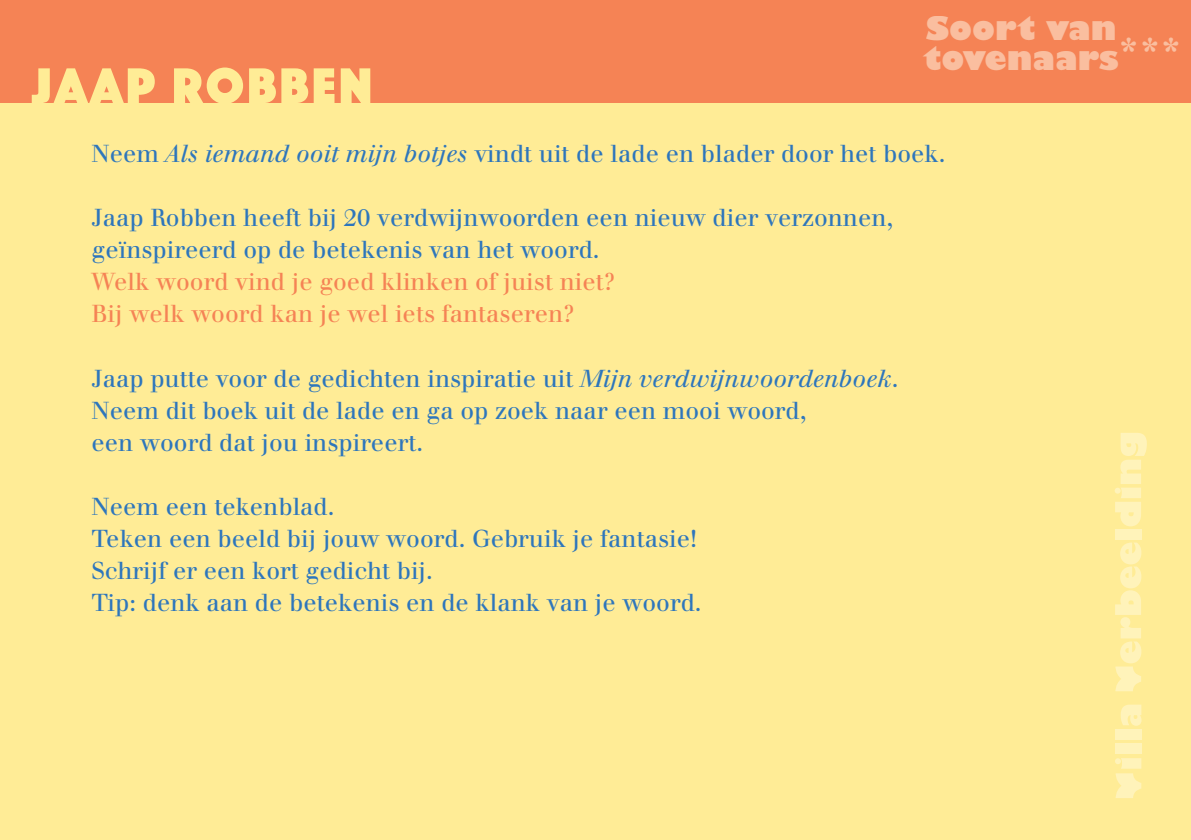
<style>
.page{position:relative;width:1191px;height:840px;background:#fff}
.page>*{position:absolute;margin:0;border:0;box-sizing:border-box;transform-origin:0 0}
.t1{font:52px "Phosphate Solid";letter-spacing:.06em;color:#ffec96}
.t2{font:800 32px/30px "Gill Sans Std";color:#fabe9f}
.t3{font:24px/32px "Walbaum LT";color:#2e76bc}
.t4{font:24px/32px "Walbaum LT";color:#f58355}
.s1{font-family:"Walbaum LT";font-weight:400;font-size:44px}
.s2{font-style:italic}
</style>
<div class="page">
<div style="left:0;top:0;width:1191px;height:839px;background:#ffec96"></div>
<div style="left:0;top:0;width:1191px;height:102px;background:#f58355"></div>
<div style="left:1115px;top:529px;width:26px;height:10px;background:#fff3ba"></div>
<svg style="left:1114px;top:433px;width:32px;height:93px"></svg>
<svg style="left:1115px;top:542px;width:26px;height:149px"></svg>
<svg style="left:1115px;top:758px;width:26px;height:39px"></svg>
<div style="left:1115px;top:743px;width:26px;height:10px;background:#fff3ba"></div>
<div style="left:1115px;top:728px;width:26px;height:11px;background:#fff3ba"></div>
<svg style="left:1121px;top:704px;width:20px;height:21px"></svg>
<h1 class="t1" style="left:32px;top:49px;width:342px">JAAP ROBBEN</h1>
<h2 class="t2" style="left:923px;top:14px;width:258px">Soort van tovenaars<span class="s1">***</span></h2>
<p class="t3" style="left:92px;top:138px;width:855px">Neem <span class="s2">Als iemand ooit mijn botjes</span> vindt uit de lade en blader door het boek.</p>
<p class="t3" style="left:92px;top:202px;width:803px">Jaap Robben heeft bij 20 verdwijnwoorden een nieuw dier verzonnen, geïnspireerd op de betekenis van het woord.</p>
<p class="t4" style="left:92px;top:266px;width:524px">Welk woord vind je goed klinken of juist niet?<br>Bij welk woord kan je wel iets fantaseren?</p>
<p class="t3" style="left:92px;top:362px;width:808px">Jaap putte voor de gedichten inspiratie uit <span class="s2">Mijn verdwijnwoordenboek</span>.<br>Neem dit boek uit de lade en ga op zoek naar een mooi woord,<br>een woord dat jou inspireert.</p>
<p class="t3" style="left:92px;top:490px;width:611px">Neem een tekenblad.<br>Teken een beeld bij jouw woord. Gebruik je fantasie!<br>Schrijf er een kort gedicht bij.<br>Tip: denk aan de betekenis en de klank van je woord.</p>
</div>
